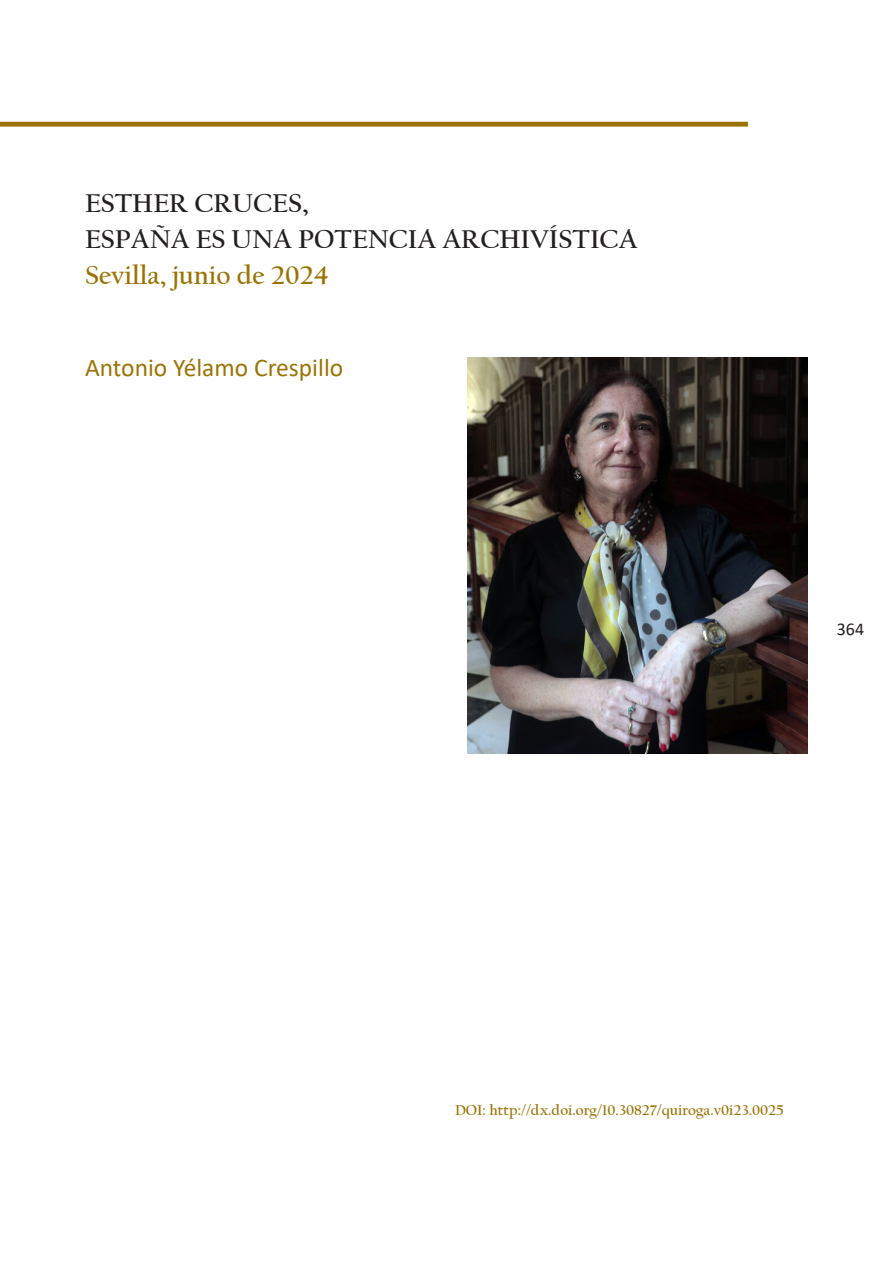
<style>
.page{position:relative;width:893px;height:1263px;background:#fff}
.page>*{position:absolute;margin:0;border:0;box-sizing:border-box;transform-origin:0 0}
.t1{font:700 27px/36px "Californian FB";color:#231f20}
.t2{font:700 27px "Californian FB";color:#9b7305}
.t3{font:25.5px "Calibri";color:#9b7305}
.t4{font:18px "Calibri";color:#231f20}
.t5{font:700 15px "Californian FB";color:#9b7305}
</style>
<div class="page">
<hr style="left:0;top:122px;width:748px;height:4px;background:#9b7305">
<img style="left:468px;top:357px;width:340px;height:397px">
<h1 class="t1" style="left:85px;top:185px;width:554px">ESTHER CRUCES,<br>ESPAÑA ES UNA POTENCIA ARCHIVÍSTICA</h1>
<h1 class="t2" style="left:85px;top:260px;width:245px">Sevilla, junio de 2024</h1>
<h2 class="t3" style="left:85px;top:350px;width:260px">Antonio Yélamo Crespillo</h2>
<p class="t4" style="left:837px;top:616px;width:29px">364</p>
<p class="t5" style="left:455px;top:1101px;width:330px">DOI: http://dx.doi.org/10.30827/quiroga.v0i23.0025</p>
</div>
